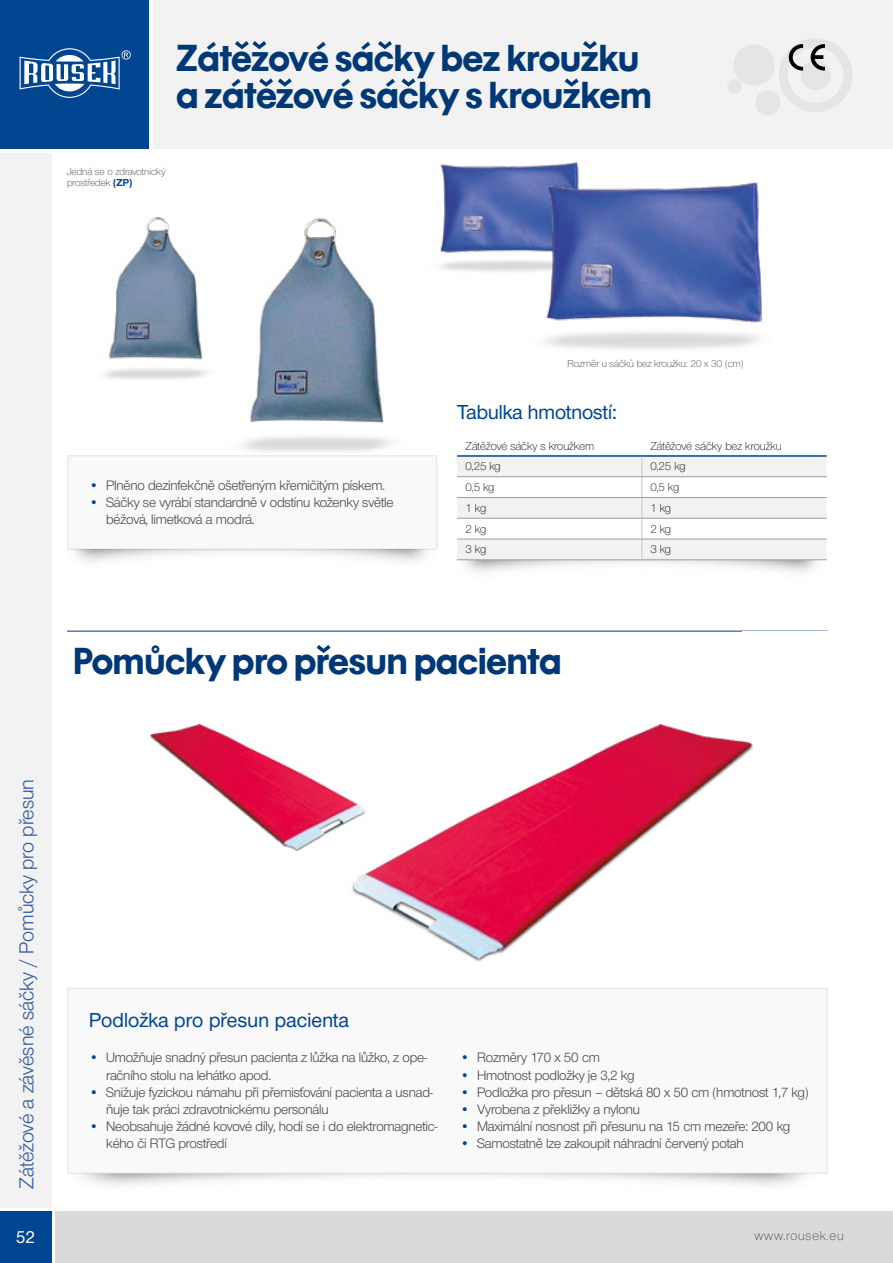
<style>
.page{position:relative;width:893px;height:1263px;background:#fff}
.page>*{position:absolute;margin:0;border:0;box-sizing:border-box;transform-origin:0 0}
.t1{font:39px/37.5px "Mobil Graphics";color:#003876}
.t2{font:500 21px "Nimbus Sans Novus DOT";letter-spacing:.005em;color:#00458f}
.t3{font:21px "Nimbus Sans Novus DOT";color:#33599e}
.t4{font:500 18px "Nimbus Sans Novus DOT";color:#fff}
.t5{font:14.25px/17.1px "Nimbus Sans Novus DOT";letter-spacing:-.01em;color:#4a4a49}
.t6{font:300 13.5px "Nimbus Sans Novus DOT";letter-spacing:.06em;color:#4a4a49}
.t7{font:300 12px "Nimbus Sans Novus DOT";color:#000}
.t8{font:300 10.5px/11.2px "Nimbus Sans Novus DOT";color:#3c3c3b}
.s1{font-weight:700;color:#00458f}
.s2{color:#00458f}
</style>
<div class="page">
<div style="left:0;top:1212px;width:51px;height:51px;background:#00458f"></div>
<div style="left:55px;top:1212px;width:838px;height:51px;background:#dadada"></div>
<div style="left:0;top:153px;width:51px;height:1055px;background:#f2f2f2"></div>
<div style="left:153px;top:0;width:740px;height:149px;background:#f2f2f2"></div>
<div style="left:0;top:0;width:149px;height:149px;background:#00458f"></div>
<svg style="left:20px;top:48px;width:111px;height:50px"></svg>
<img style="left:104px;top:218px;width:104px;height:161px">
<img style="left:439px;top:163px;width:140px;height:109px">
<svg style="left:235px;top:41px;width:31px;height:8px"></svg>
<svg style="left:378px;top:41px;width:14px;height:8px"></svg>
<svg style="left:259px;top:78px;width:33px;height:9px"></svg>
<svg style="left:401px;top:78px;width:14px;height:9px"></svg>
<svg style="left:565px;top:78px;width:14px;height:9px"></svg>
<svg style="left:583px;top:41px;width:14px;height:8px"></svg>
<svg style="left:317px;top:645px;width:14px;height:8px"></svg>
<div style="left:67px;top:988px;width:761px;height:186px;background:#f6f6f6;border:2px solid #dadada"></div>
<img style="left:352px;top:724px;width:402px;height:238px">
<img style="left:150px;top:724px;width:215px;height:128px">
<img style="left:523px;top:182px;width:239px;height:167px">
<img style="left:242px;top:219px;width:150px;height:233px">
<hr style="left:67px;top:631px;width:761px;height:1px;background:#003876">
<div style="left:742px;top:631px;width:151px;height:5px;background:#fff"></div>
<div style="left:67px;top:455px;width:370px;height:95px;background:#f6f6f6;border:2px solid #dadada"></div>
<hr style="left:457px;top:455px;width:185px;height:2px;background:#00458f">
<hr style="left:642px;top:455px;width:185px;height:2px;background:#00458f">
<svg style="left:457px;top:456px;width:370px;height:104px"></svg>
<hr style="left:642px;top:476px;width:185px;height:1px;background:#9d9d9c">
<hr style="left:642px;top:497px;width:185px;height:1px;background:#9d9d9c">
<hr style="left:642px;top:518px;width:185px;height:1px;background:#9d9d9c">
<hr style="left:642px;top:539px;width:185px;height:1px;background:#9d9d9c">
<hr style="left:642px;top:559px;width:185px;height:1px;background:#9d9d9c">
<svg style="left:728px;top:39px;width:124px;height:76px"></svg>
<h1 class="t1" style="left:176px;top:38px;width:477px">Zátezové sácky bez krouzku a zátezové sácky s krouzkem</h1>
<p class="t8" style="left:67px;top:166px;width:100px">Jedná se o zdravotnický prostředek <span class="s1">(ZP)</span></p>
<p class="t8" style="left:567px;top:358px;width:177px">Rozměr u sáčků bez kroužku: 20 x 30 (cm)</p>
<h2 class="t2" style="left:457px;top:400px;width:161px">Tabulka hmotností:</h2>
<p class="t5" style="left:89px;top:477px;width:297px"><span class="s2">•</span> Plněno dezinfekčně ošetřeným křemičitým pískem.</p>
<p class="t5" style="left:106px;top:494px;width:289px;text-indent:-17px"><span class="s2">•</span> Sáčky se vyrábí standardně v odstínu koženky světle béžová, limetková a modrá.</p>
<p class="t7" style="left:466px;top:439px;width:130px">Zátěžové sáčky s kroužkem</p>
<p class="t7" style="left:650px;top:439px;width:133px">Zátěžové sáčky bez kroužku</p>
<p class="t7" style="left:466px;top:460px;width:37px">0,25 kg</p>
<p class="t7" style="left:650px;top:460px;width:37px">0,25 kg</p>
<p class="t7" style="left:466px;top:480px;width:30px">0,5 kg</p>
<p class="t7" style="left:650px;top:480px;width:30px">0,5 kg</p>
<p class="t7" style="left:466px;top:501px;width:22px">1 kg</p>
<p class="t7" style="left:650px;top:501px;width:22px">1 kg</p>
<p class="t7" style="left:466px;top:522px;width:22px">2 kg</p>
<p class="t7" style="left:650px;top:522px;width:22px">2 kg</p>
<p class="t7" style="left:466px;top:543px;width:22px">3 kg</p>
<p class="t7" style="left:650px;top:543px;width:22px">3 kg</p>
<h1 class="t1" style="left:73px;top:642px;width:490px">Pomůcky pro presun pacienta</h1>
<h2 class="t3" style="left:15px;top:1189px;width:411px;rotate:-90deg">Zátěžové a závěsné sáčky / Pomůcky pro přesun</h2>
<h2 class="t2" style="left:89px;top:1008px;width:261px">Podložka pro přesun pacienta</h2>
<p class="t5" style="left:106px;top:1049px;width:323px;text-indent:-17px"><span class="s2">•</span> Umožňuje snadný přesun pacienta z lůžka na lůžko, z ope&shy;račního stolu na lehátko apod.</p>
<p class="t5" style="left:106px;top:1083px;width:328px;text-indent:-17px"><span class="s2">•</span> Snižuje fyzickou námahu při přemisťování pacienta a usnad&shy;ňuje tak práci zdravotnickému personálu</p>
<p class="t5" style="left:106px;top:1118px;width:333px;text-indent:-17px"><span class="s2">•</span> Neobsahuje žádné kovové díly, hodí se i do elektromagnetic&shy;kého či RTG prostředí</p>
<p class="t5" style="left:460px;top:1049px;width:141px"><span class="s2">•</span> Rozměry 170 x 50 cm</p>
<p class="t5" style="left:460px;top:1066px;width:176px"><span class="s2">•</span> Hmotnost podložky je 3,2 kg</p>
<p class="t5" style="left:460px;top:1083px;width:350px"><span class="s2">•</span> Podložka pro přesun – dětská 80 x 50 cm (hmotnost 1,7 kg)</p>
<p class="t5" style="left:460px;top:1100px;width:182px"><span class="s2">•</span> Vyrobena z překližky a nylonu</p>
<p class="t5" style="left:460px;top:1118px;width:332px"><span class="s2">•</span> Maximální nosnost při přesunu na 15 cm mezeře: 200 kg</p>
<p class="t5" style="left:460px;top:1135px;width:285px"><span class="s2">•</span> Samostatně lze zakoupit náhradní červený potah</p>
<p class="t4" style="left:16px;top:1227px;width:20px">52</p>
<p class="t6" style="left:754px;top:1227px;width:91px">www.rousek.eu</p>
</div>
